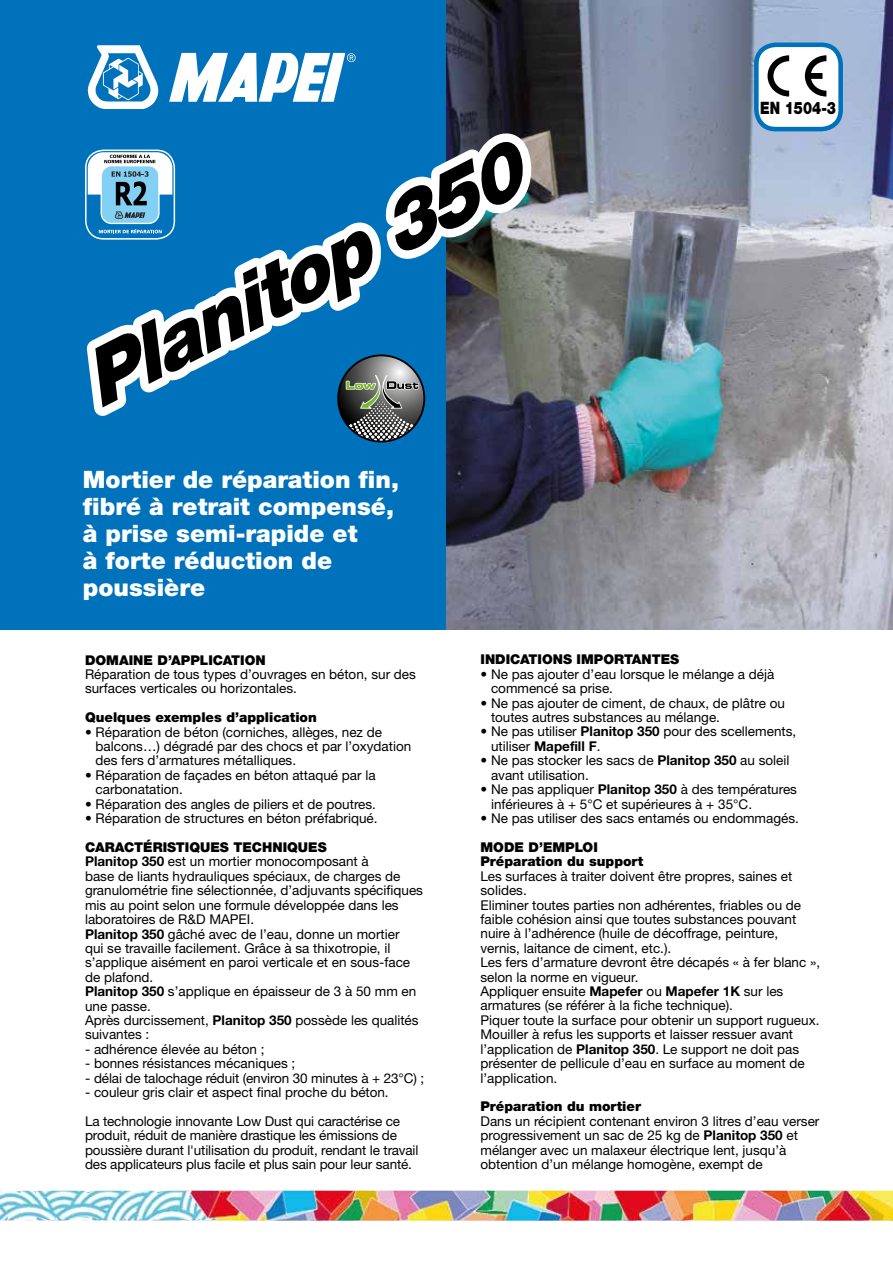
<style>
.page{position:relative;width:893px;height:1263px;background:#fff}
.page>*{position:absolute;margin:0;border:0;box-sizing:border-box;transform-origin:0 0}
.t1{font:italic 900 78.3px "Helvetica Neue LTW1 G";color:#000}
.t2{font:900 24px/27px "Helvetica Neue LTW1 G";color:#fff}
.t3{font:900 17.1px "Helvetica Neue LTW1 G";color:#000;scale:.8 1}
.t4{font:13.5px/14.4px "Helvetica Neue LTW1 G";color:#000}
.t5{font:900 13.5px/14.4px "Helvetica Neue LTW1 G";color:#000}
.s1{font-weight:900}
.s2{font-weight:700}
</style>
<div class="page">
<img style="left:22px;top:1190px;width:871px;height:1px">
<div style="left:0;top:0;width:446px;height:629px;background:#0072bb"></div>
<img style="left:446px;top:0;width:447px;height:629px">
<div style="left:756px;top:45px;width:85px;height:84px;background:#fff;border-radius:19px"></div>
<div style="left:754px;top:43px;width:89px;height:88px;border:5px solid #0072bb;border-radius:19px"></div>
<svg style="left:767px;top:55px;width:22px;height:42px"></svg>
<svg style="left:805px;top:55px;width:21px;height:42px"></svg>
<img style="left:0;top:1191px;width:893px;height:29px">
<svg style="left:85px;top:0;width:449px;height:443px"></svg>
<h1 class="t1" style="left:65px;top:343px;width:484px;rotate:-27deg">Planitop 350</h1>
<h2 class="t2" style="left:83px;top:466px;width:318px">Mortier de réparation fin, fibré à retrait compensé, à prise semi-rapide et<br>à forte réduction de poussière</h2>
<p class="t3" style="left:760px;top:97px;width:96px">EN 1504-3</p>
<p class="t5" style="left:85px;top:652px;width:182px">DOMAINE D’APPLICATION</p>
<p class="t4" style="left:85px;top:667px;width:332px">Réparation de tous types d’ouvrages en béton, sur des surfaces verticales ou horizontales.</p>
<p class="t5" style="left:85px;top:710px;width:233px">Quelques exemples d’application</p>
<p class="t4" style="left:96px;top:724px;width:317px;text-indent:-11px">• Réparation de béton (corniches, allèges, nez de balcons…) dégradé par des chocs et par l’oxydation des fers d’armatures métalliques.</p>
<p class="t4" style="left:96px;top:768px;width:282px;text-indent:-11px">• Réparation de façades en béton attaqué par la carbonatation.</p>
<p class="t4" style="left:85px;top:797px;width:292px">• Réparation des angles de piliers et de poutres.</p>
<p class="t4" style="left:85px;top:811px;width:294px">• Réparation de structures en béton préfabriqué.</p>
<p class="t4" style="left:85px;top:840px;width:339px"><span class="s1">CARACTÉRISTIQUES TECHNIQUES<br></span><span class="s2">Planitop 350</span> est un mortier monocomposant à<br>base de liants hydrauliques spéciaux, de charges de granulométrie fine sélectionnée, d’adjuvants spécifiques mis au point selon une formule développée dans les laboratoires de R&amp;D MAPEI.<br><span class="s2">Planitop 350</span> gâché avec de l’eau, donne un mortier<br>qui se travaille facilement. Grâce à sa thixotropie, il s’applique aisément en paroi verticale et en sous-face de plafond.<br><span class="s2">Planitop 350</span> s’applique en épaisseur de 3 à 50 mm en une passe.<br>Après durcissement, <span class="s2">Planitop 350</span> possède les qualités suivantes :</p>
<p class="t4" style="left:85px;top:1042px;width:181px">- adhérence élevée au béton ;</p>
<p class="t4" style="left:85px;top:1056px;width:212px">- bonnes résistances mécaniques ;</p>
<p class="t4" style="left:85px;top:1070px;width:341px">- délai de talochage réduit (environ 30 minutes à + 23°C) ;</p>
<p class="t4" style="left:85px;top:1078px;width:317px;line-height:28.8px">- couleur gris clair et aspect final proche du béton.<br>La technologie innovante Low Dust qui caractérise ce</p>
<p class="t4" style="left:85px;top:1128px;width:335px">produit, réduit de manière drastique les émissions de poussière durant l'utilisation du produit, rendant le travail des applicateurs plus facile et plus sain pour leur santé.</p>
<p class="t5" style="left:480px;top:652px;width:200px">INDICATIONS IMPORTANTES</p>
<p class="t4" style="left:491px;top:667px;width:285px;text-indent:-11px">• Ne pas ajouter d’eau lorsque le mélange a déjà commencé sa prise.</p>
<p class="t4" style="left:491px;top:695px;width:295px;text-indent:-11px">• Ne pas ajouter de ciment, de chaux, de plâtre ou toutes autres substances au mélange.</p>
<p class="t4" style="left:491px;top:724px;width:307px;text-indent:-11px">• Ne pas utiliser <span class="s2">Planitop 350</span> pour des scellements, utiliser <span class="s2">Mapefill F</span>.</p>
<p class="t4" style="left:491px;top:753px;width:300px;text-indent:-11px">• Ne pas stocker les sacs de <span class="s2">Planitop 350</span> au soleil avant utilisation.</p>
<p class="t4" style="left:491px;top:782px;width:308px;text-indent:-11px">• Ne pas appliquer <span class="s2">Planitop 350</span> à des températures inférieures à + 5°C et supérieures à + 35°C.</p>
<p class="t4" style="left:480px;top:811px;width:320px">• Ne pas utiliser des sacs entamés ou endommagés.</p>
<p class="t5" style="left:480px;top:840px;width:164px">MODE D’EMPLOI<br>Préparation du support</p>
<p class="t4" style="left:480px;top:868px;width:341px">Les surfaces à traiter doivent être propres, saines et solides.<br>Eliminer toutes parties non adhérentes, friables ou de faible cohésion ainsi que toutes substances pouvant nuire à l’adhérence (huile de décoffrage, peinture, vernis, laitance de ciment, etc.).<br>Les fers d’armature devront être décapés « à fer blanc », selon la norme en vigueur.<br>Appliquer ensuite <span class="s2">Mapefer</span> ou <span class="s2">Mapefer 1K</span> sur les armatures (se référer à la fiche technique).<br>Piquer toute la surface pour obtenir un support rugueux.<br>Mouiller à refus les supports et laisser ressuer avant l’application de <span class="s2">Planitop 350</span>. Le support ne doit pas présenter de pellicule d’eau en surface au moment de l’application.</p>
<p class="t5" style="left:480px;top:1099px;width:162px">Préparation du mortier</p>
<p class="t4" style="left:480px;top:1114px;width:340px">Dans un récipient contenant environ 3 litres d’eau verser progressivement un sac de 25 kg de <span class="s2">Planitop 350</span> et mélanger avec un malaxeur électrique lent, jusqu’à obtention d’un mélange homogène, exempt de</p>
</div>
